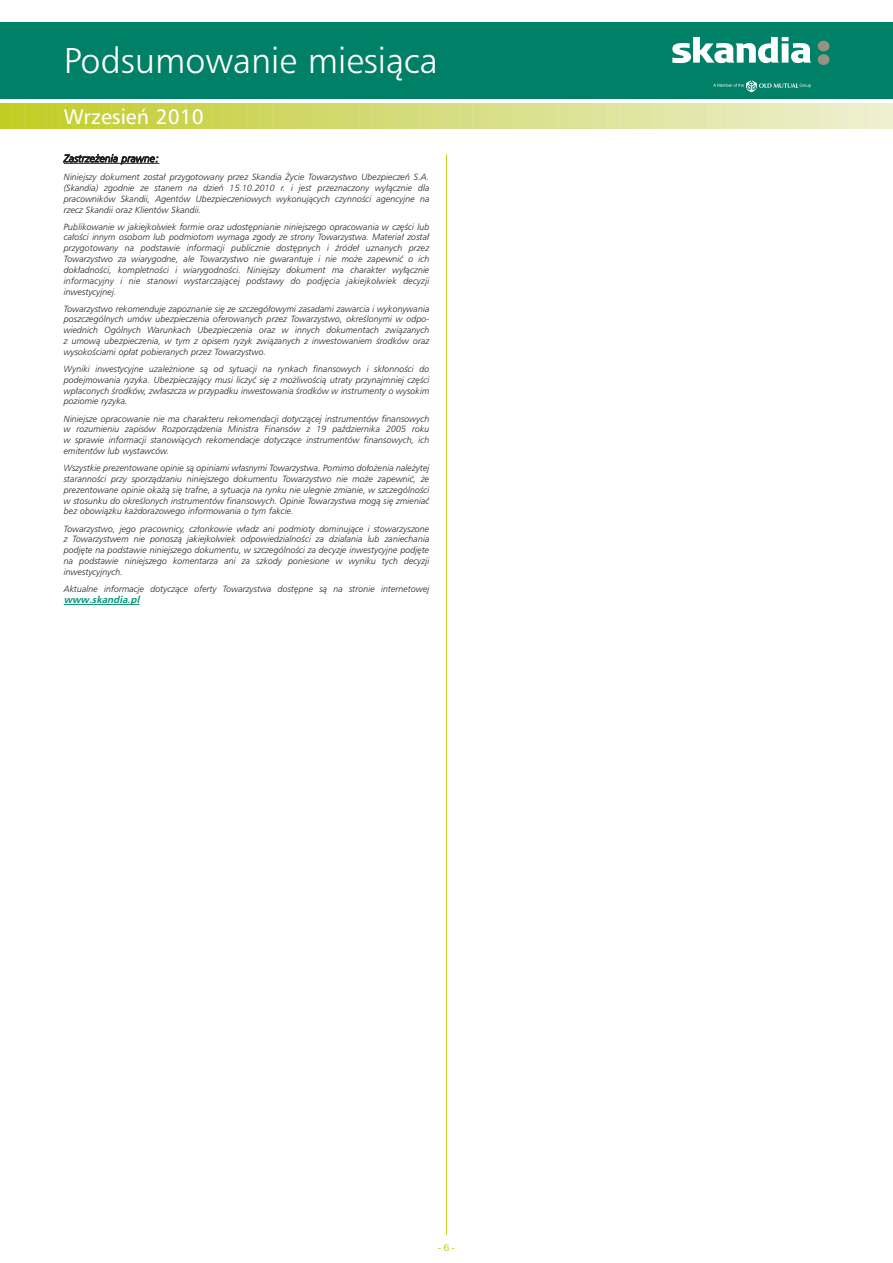
<style>
.page{position:relative;width:893px;height:1263px;background:#fff}
.page>*{position:absolute;margin:0;border:0;box-sizing:border-box;transform-origin:0 0}
.t1{font:300 36px "Humanist Triple Seven PL";color:#fff}
.t2{font:21px "Humanist Triple Seven PL";color:#fff}
.t3{font:italic 300 10.5px "Humanist Triple Seven PL";color:#231f20}
.t4{font:10.5px "Skandia Display CE";color:#c2cd23}
.t5{font:italic 700 9.75px "Humanist Triple Seven PL";color:#008f72}
.t6{font:italic 300 9px/10.8px "Humanist Triple Seven PL";color:#231f20;text-align:justify}
</style>
<div class="page">
<svg style="left:0;top:103px;width:893px;height:26px;background:#d7dd7e"></svg>
<div style="left:0;top:23px;width:892px;height:76px;background:#008066"></div>
<hr style="left:64px;top:163px;width:95px;height:1px;background:#231f20">
<hr style="left:64px;top:604px;width:75px;height:1px;background:#008f72">
<hr style="left:446px;top:154px;width:1px;height:1080px;background:#c2cd23">
<svg style="left:672px;top:37px;width:139px;height:26px"></svg>
<svg style="left:818px;top:41px;width:11px;height:24px"></svg>
<svg style="left:713px;top:80px;width:98px;height:12px"></svg>
<h1 class="t1" style="left:64px;top:45px;width:376px">Podsumowanie miesiàca</h1>
<h2 class="t2" style="left:64px;top:107px;width:142px">Wrzesieƒ 2010</h2>
<p class="t3" style="left:64px;top:154px;width:97px">Zastrze˝enia prawne:</p>
<p class="t6" style="left:64px;top:172px;width:367px">Niniejszy dokument zosta∏ przygotowany przez Skandia ˚ycie Towarzystwo Ubezpieczeƒ S.A. (Skandia) zgodnie ze stanem na dzieƒ 15.10.2010 r. i jest przeznaczony wy∏àcznie dla pracowników Skandii, Agentów Ubezpieczeniowych wykonujàcych czynnoÊci agencyjne na rzecz Skandii oraz Klientów Skandii.</p>
<p class="t6" style="left:64px;top:222px;width:367px">Publikowanie w jakiejkolwiek formie oraz udost´pnianie niniejszego opracowania w cz´Êci lub ca∏oÊci innym osobom lub podmiotom wymaga zgody ze strony Towarzystwa. Materia∏ zosta∏ przygotowany na podstawie informacji publicznie dost´pnych i êróde∏ uznanych przez Towarzystwo za wiarygodne, ale Towarzystwo nie gwarantuje i nie mo˝e zapewniç o ich dok∏adnoÊci, kompletnoÊci i wiarygodnoÊci. Niniejszy dokument ma charakter wy∏àcznie informacyjny i nie stanowi wystarczajàcej podstawy do podj´cia jakiejkolwiek decyzji inwestycyjnej.</p>
<p class="t6" style="left:64px;top:304px;width:367px">Towarzystwo rekomenduje zapoznanie si´ ze szczegó∏owymi zasadami zawarcia i wykonywania poszczególnych umów ubezpieczenia oferowanych przez Towarzystwo, okreÊlonymi w odpo&shy;wiednich Ogólnych Warunkach Ubezpieczenia oraz w innych dokumentach zwiàzanych z umowà ubezpieczenia, w tym z opisem ryzyk zwiàzanych z inwestowaniem Êrodków oraz wysokoÊciami op∏at pobieranych przez Towarzystwo.</p>
<p class="t6" style="left:64px;top:364px;width:367px">Wyniki inwestycyjne uzale˝nione sà od sytuacji na rynkach finansowych i sk∏onnoÊci do podejmowania ryzyka. Ubezpieczajàcy musi liczyç si´ z mo˝liwoÊcià utraty przynajmniej cz´Êci wp∏aconych Êrodków, zw∏aszcza w przypadku inwestowania Êrodków w instrumenty o wysokim poziomie ryzyka.</p>
<p class="t6" style="left:64px;top:413px;width:367px">Niniejsze opracowanie nie ma charakteru rekomendacji dotyczàcej instrumentów finansowych w rozumieniu zapisów Rozporzàdzenia Ministra Finansów z 19 paêdziernika 2005 roku w sprawie informacji stanowiàcych rekomendacje dotyczàce instrumentów finansowych, ich emitentów lub wystawców.</p>
<p class="t6" style="left:64px;top:463px;width:367px">Wszystkie prezentowane opinie sà opiniami w∏asnymi Towarzystwa. Pomimo do∏o˝enia nale˝ytej starannoÊci przy sporzàdzaniu niniejszego dokumentu Towarzystwo nie mo˝e zapewniç, ˝e prezentowane opinie oka˝à si´ trafne, a sytuacja na rynku nie ulegnie zmianie, w szczególnoÊci w stosunku do okreÊlonych instrumentów finansowych. Opinie Towarzystwa mogà si´ zmieniaç bez obowiàzku ka˝dorazowego informowania o tym fakcie.</p>
<p class="t6" style="left:64px;top:523px;width:367px">Towarzystwo, jego pracownicy, cz∏onkowie w∏adz ani podmioty dominujàce i stowarzyszone z Towarzystwem nie ponoszà jakiejkolwiek odpowiedzialnoÊci za dzia∏ania lub zaniechania podj´te na podstawie niniejszego dokumentu, w szczególnoÊci za decyzje inwestycyjne podj´te na podstawie niniejszego komentarza ani za szkody poniesione w wyniku tych decyzji inwestycyjnych.</p>
<p class="t6" style="left:64px;top:584px;width:367px">Aktualne informacje dotyczàce oferty Towarzystwa dost´pne sà na stronie internetowej</p>
<p class="t5" style="left:64px;top:596px;width:79px">www.skandia.pl</p>
<p class="t4" style="left:438px;top:1243px;width:19px">- 6-</p>
</div>
